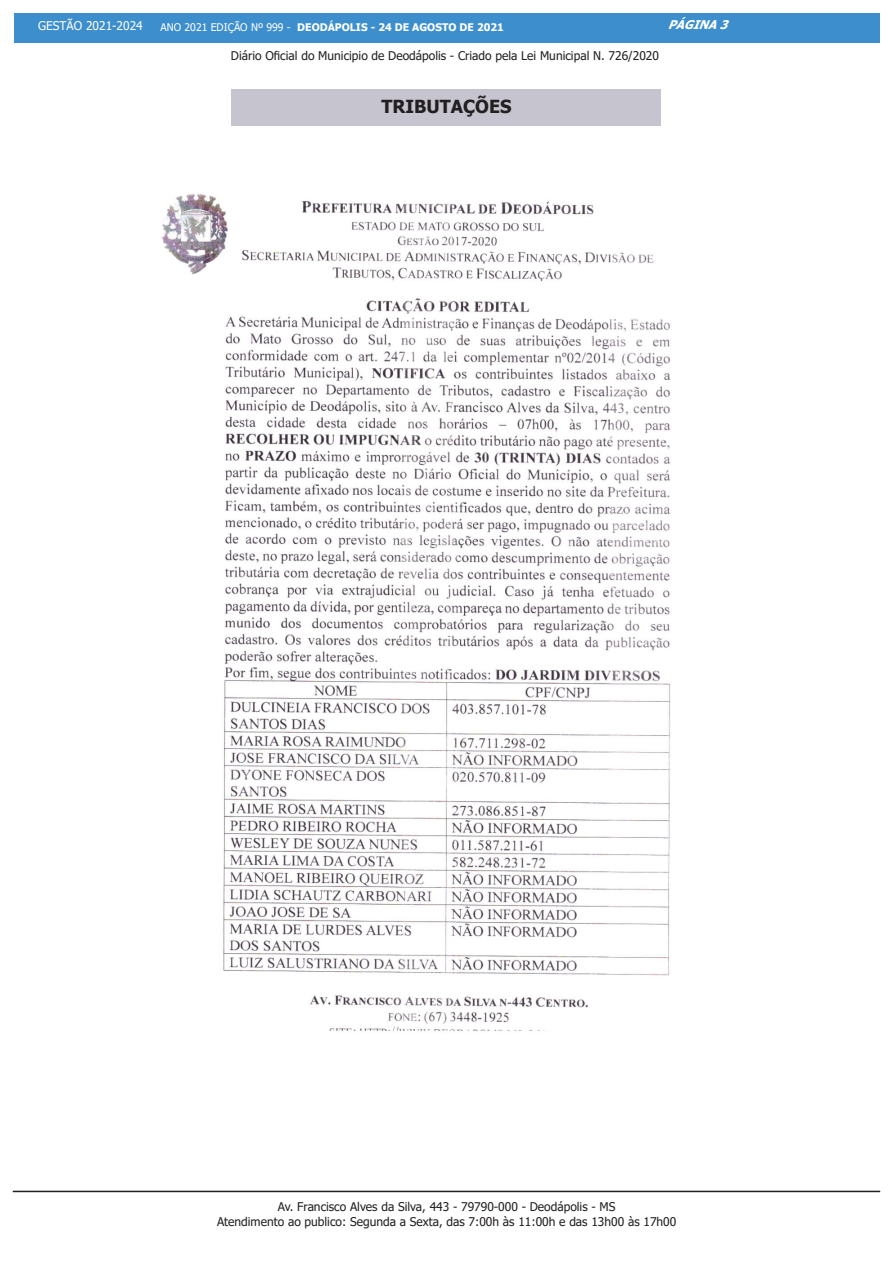
<style>
.page{position:relative;width:893px;height:1263px;background:#fff}
.page>*{position:absolute;margin:0;border:0;box-sizing:border-box;transform-origin:0 0}
.t1{font:700 18px "Tahoma";color:#231f20}
.t2{font:12px/14.4px "Tahoma";color:#231f20;text-align:center}
.t3{font:12px "Tahoma";color:#fff}
.t4{font:italic 700 12px "Tahoma";color:#fff}
.t5{font:700 10.5px "Tahoma";color:#fff}
.s1{font-weight:400}
</style>
<div class="page">
<div style="left:14px;top:14px;width:865px;height:29px;background:#3c8ecc"></div>
<hr style="left:13px;top:1191px;width:867px;height:1px;background:#231f20">
<div style="left:232px;top:90px;width:429px;height:36px;background:#c6c4cf"></div>
<img style="left:161px;top:193px;width:510px;height:838px">
<p class="t3" style="left:38px;top:18px;width:106px">GESTÃO 2021-2024</p>
<p class="t5" style="left:161px;top:20px;width:345px"><span class="s1">ANO 2021 EDIÇÃO Nº 999 -</span> DEODÁPOLIS - 24 DE AGOSTO DE 2021</p>
<p class="t4" style="left:668px;top:16px;width:68px">PÁGINA3</p>
<p class="t2" style="left:231px;top:49px;width:430px">Diário Oficial do Municipio de Deodápolis - Criado pela Lei Municipal N. 726/2020</p>
<p class="t1" style="left:381px;top:94px;width:132px">TRIBUTAÇÕES</p>
<p class="t2" style="left:217px;top:1200px;width:461px">Av. Francisco Alves da Silva, 443 - 79790-000 - Deodápolis - MS<br>Atendimento ao publico: Segunda a Sexta, das 7:00h às 11:00h e das 13h00 às 17h00</p>
</div>
